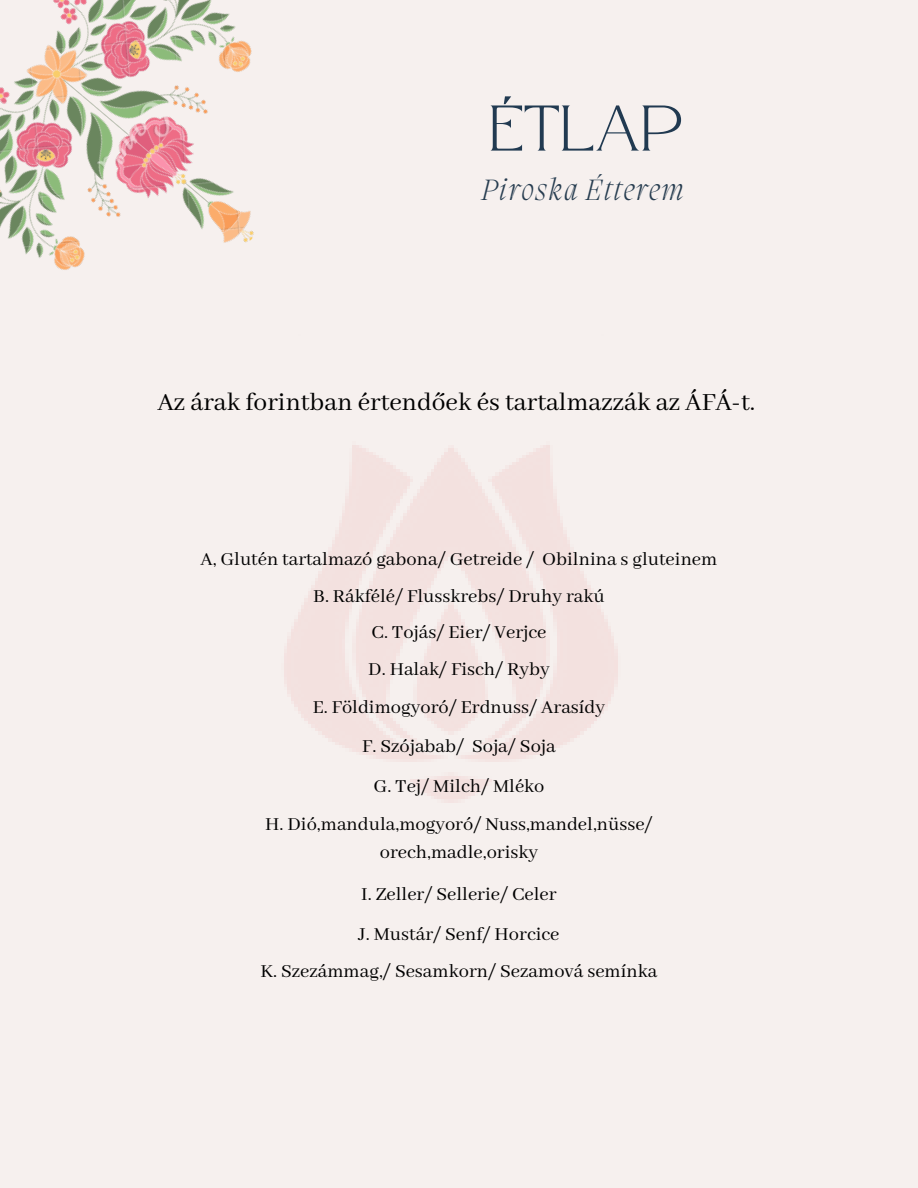
<style>
.page{position:relative;width:918px;height:1188px;background:#f6f0ee}
.page>*{position:absolute;margin:0;border:0;box-sizing:border-box;transform-origin:0 0}
.t1{font:64.5px "Atteron";color:#213a51}
.t2{font:italic 200 30.15px "Migra";letter-spacing:.06em;color:#273d50}
.t3{font:27.45px "Abhaya Libre";color:#000}
.t4{font:20.4px/28.2px "Abhaya Libre";color:#000;text-align:center}
</style>
<div class="page">
<img style="left:0;top:0;width:254px;height:270px">
<p class="t1" style="left:489px;top:91px;width:195px">ÉTLAP</p>
<p class="t2" style="left:482px;top:175px;width:203px">Piroska Étterem</p>
<p class="t3" style="left:157px;top:387px;width:599px">Az árak forintban értendőek és tartalmazzák az ÁFÁ-t.</p>
<p class="t4" style="left:200px;top:546px;width:519px">A, Glutén tartalmazó gabona/ Getreide / Obilnina s gluteinem</p>
<p class="t4" style="left:313px;top:583px;width:293px">B. Rákfélé/ Flusskrebs/ Druhy rakú</p>
<p class="t4" style="left:372px;top:618px;width:176px">C. Tojás/ Eier/ Verjce</p>
<p class="t4" style="left:368px;top:655px;width:183px">D. Halak/ Fisch/ Ryby</p>
<p class="t4" style="left:313px;top:694px;width:294px">E. Földimogyoró/ Erdnuss/ Arasídy</p>
<p class="t4" style="left:362px;top:733px;width:195px">F. Szójabab/ Soja/ Soja</p>
<p class="t4" style="left:374px;top:773px;width:172px">G. Tej/ Milch/ Mléko</p>
<p class="t4" style="left:265px;top:811px;width:389px">H. Dió,mandula,mogyoró/ Nuss,mandel,nüsse/ orech,madle,orisky</p>
<p class="t4" style="left:361px;top:881px;width:197px">I. Zeller/ Sellerie/ Celer</p>
<p class="t4" style="left:359px;top:921px;width:202px">J. Mustár/ Senf/ Horcice</p>
<p class="t4" style="left:260px;top:957px;width:398px">K. Szezámmag,/ Sesamkorn/ Sezamová semínka</p>
</div>
